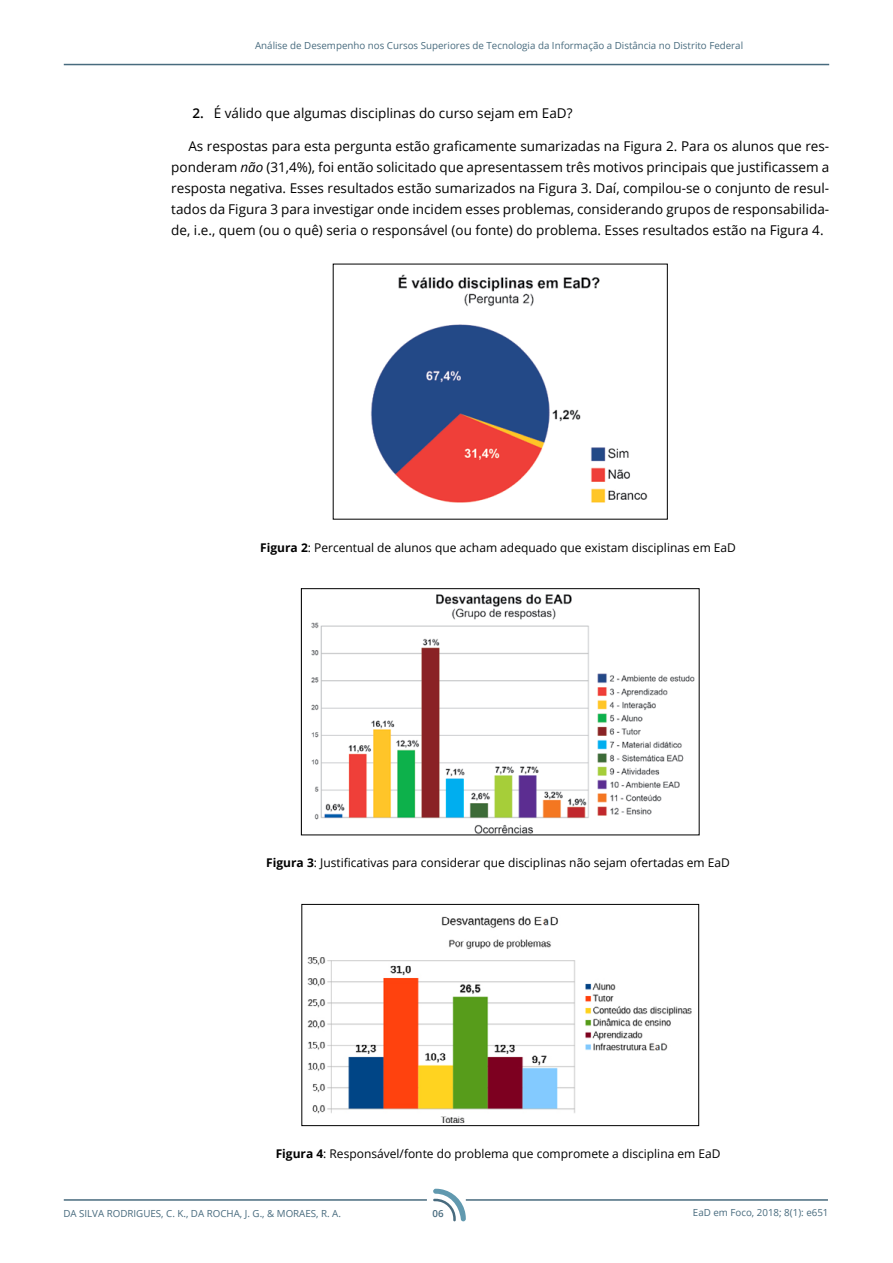
<style>
.page{position:relative;width:893px;height:1263px;background:#fff}
.page>*{position:absolute;margin:0;border:0;box-sizing:border-box;transform-origin:0 0}
.t1{font:13.5px/21px "Open Sans";color:#000;text-align:justify}
.t2{font:12px "Open Sans";color:#000}
.t3{font:9.75px "Open Sans";color:#486b7e}
.t4{font:600 9.75px "Open Sans";color:#486b7e}
.s1{font-weight:600}
.s2{font-style:italic}
.s3{font-weight:700}
</style>
<div class="page">
<hr style="left:64px;top:64px;width:765px;height:1px;background:#486b7e">
<hr style="left:466px;top:1199px;width:362px;height:2px;background:#486b7e">
<svg style="left:433px;top:1189px;width:33px;height:32px"></svg>
<hr style="left:64px;top:1199px;width:363px;height:2px;background:#486b7e">
<img style="left:371px;top:274px;width:277px;height:229px">
<img style="left:311px;top:594px;width:384px;height:239px">
<div style="left:301px;top:588px;width:398px;height:247px;border:1px solid #000"></div>
<img style="left:307px;top:916px;width:385px;height:207px">
<div style="left:301px;top:904px;width:398px;height:222px;border:1px solid #000"></div>
<p class="t3" style="left:255px;top:39px;width:489px">Análise de Desempenho nos Cursos Superiores de Tecnologia da Informação a Distância no Distrito Federal</p>
<p class="t1" style="left:193px;top:102px;width:381px"><span class="s1">2.</span> É válido que algumas disciplinas do curso sejam em EaD?</p>
<p class="t1" style="left:171px;top:136px;width:659px;text-indent:17px">As respostas para esta pergunta estão graficamente sumarizadas na Figura 2. Para os alunos que res&shy;ponderam <span class="s2">não</span> (31,4%), foi então solicitado que apresentassem três motivos principais que justificassem a resposta negativa. Esses resultados estão sumarizados na Figura 3. Daí, compilou-se o conjunto de resul&shy;tados da Figura 3 para investigar onde incidem esses problemas, considerando grupos de responsabilida&shy;de, i.e., quem (ou o quê) seria o responsável (ou fonte) do problema. Esses resultados estão na Figura 4.</p>
<p class="t2" style="left:260px;top:539px;width:477px"><span class="s3">Figura 2</span>: Percentual de alunos que acham adequado que existam disciplinas em EaD</p>
<p class="t2" style="left:266px;top:855px;width:465px"><span class="s3">Figura 3</span>: Justificativas para considerar que disciplinas não sejam ofertadas em EaD</p>
<p class="t2" style="left:276px;top:1145px;width:446px"><span class="s3">Figura 4</span>: Responsável/fonte do problema que compromete a disciplina em EaD</p>
<p class="t3" style="left:63px;top:1206px;width:279px">da Si lva Rodri gues, C. K., da Rocha, J. G., &amp; Moraes, R. A.</p>
<p class="t3" style="left:693px;top:1206px;width:137px">EaD em Foco, 2018; 8(1): e651</p>
<p class="t4" style="left:432px;top:1207px;width:13px">06</p>
</div>
